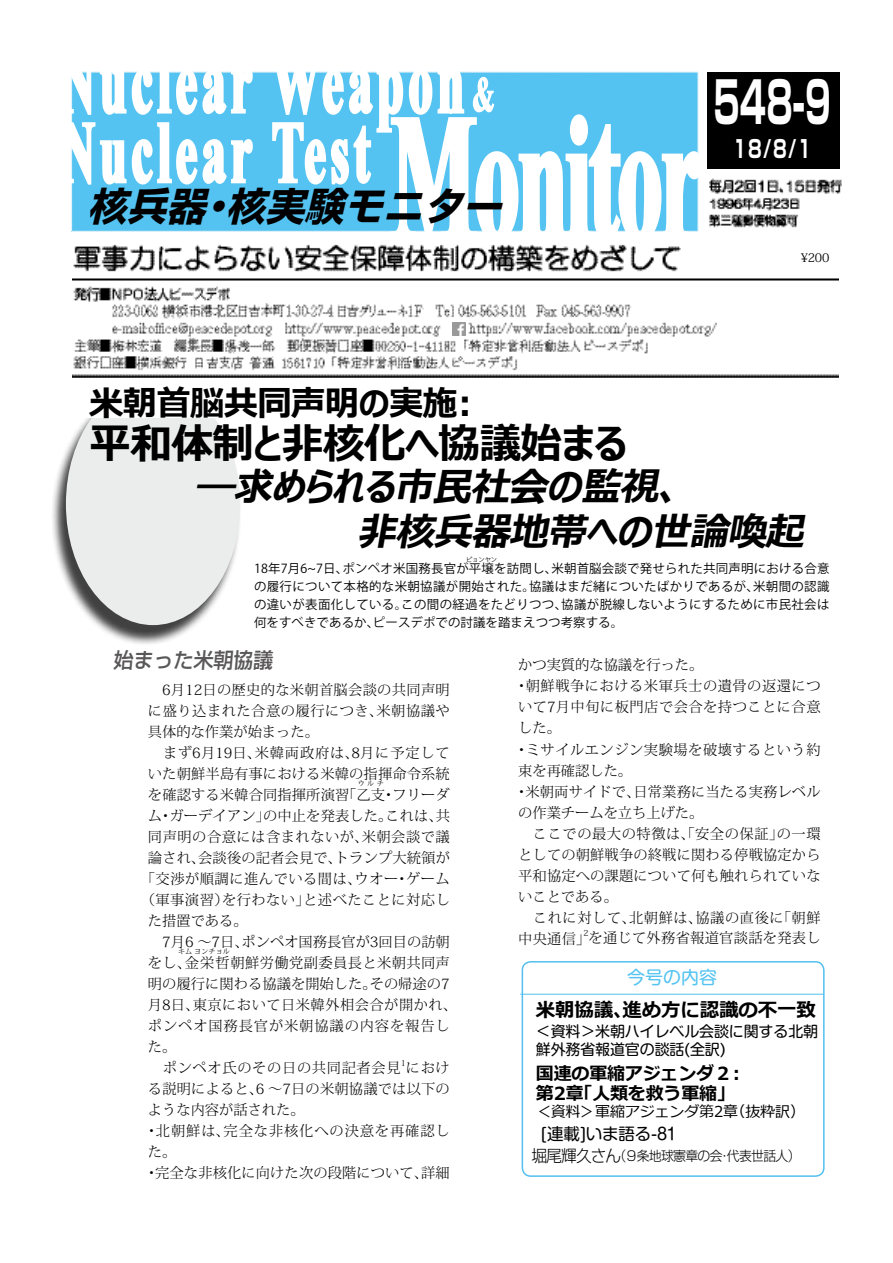
<style>
.page{position:relative;width:893px;height:1263px;background:#fff}
.page>*{position:absolute;margin:0;border:0;box-sizing:border-box;transform-origin:0 0}
.t1{font:700 56.85px "Shin Go Pro";color:#fff;scale:.57 1}
.t2{font:700 42px "Meiryo UI";letter-spacing:-.025em;color:#000}
.t3{font:italic 700 39px/45px "Meiryo UI";color:#000}
.t4{font:italic 700 39px "Shin Go Pro";color:#000}
.t5{font:700 34.5px "Meiryo UI";letter-spacing:-.025em;color:#000}
.t6{font:700 24px "Shin Go Pro";color:#fff;scale:.7 1}
.t7{font:500 21px "Shin Go Pro";color:#595757;scale:.95 1}
.t8{font:700 19.5px "Meiryo";letter-spacing:-.01em;color:#000}
.t9{font:700 18px/19.5px "Meiryo";letter-spacing:-.01em;color:#000}
.t10{font:18px "Shin M Go Pro";color:#54c3f1}
.t11{font:16.5px "Shin M Go Pro";letter-spacing:-.01em;color:#000}
.t12{font:15px/18px "Shin M Go Pro";letter-spacing:-.01em;color:#000}
.t13{font:15px "Meiryo";letter-spacing:-.01em;color:#000}
.t14{font:300 14.25px/21px "Koz Min Pro";letter-spacing:.02em;color:#000}
.t15{font:300 14.25px/21px "Koz Min Pro";letter-spacing:.04em;color:#000}
.t16{font:300 14.25px "Koz Min Pro";color:#000}
.t17{font:300 13.5px "Shin Go Pro";letter-spacing:-.05em;color:#000;scale:.95 1}
.t18{font:12.45px/18px "Koz Go Pro";letter-spacing:.015em;color:#000;text-align:justify}
.t19{font:12px "Koz Min Pro";color:#000}
.t20{font:300 8.25px "Koz Min Pro";color:#000}
.t21{font:300 7.2px "Koz Min Pro";color:#000}
.t22{font:6.3px "Koz Go Pro";color:#000}
.s1{font-style:inherit}
.s2{font-size:16.5px}
</style>
<div class="page">
<div style="left:51px;top:388px;width:190px;height:258px;background:#000;opacity:.75"></div>
<div style="left:66px;top:383px;width:174px;height:242px;background:#ebecec;border-radius:50%"></div>
<img style="left:73px;top:244px;width:766px;height:174px">
<div style="left:708px;top:72px;width:132px;height:97px;background:#000"></div>
<img style="left:709px;top:178px;width:133px;height:50px">
<div style="left:522px;top:961px;width:303px;height:216px;border:2px solid #52bfee;border-radius:9px"></div>
<hr style="left:520px;top:994px;width:303px;height:1px;background:#52bfee">
<svg style="left:71px;top:71px;width:628px;height:161px"></svg>
<svg style="left:452px;top:323px;width:13px;height:13px"></svg>
<h3 class="t4" style="left:88px;top:176px;width:427px">核兵器・核実験モニター</h3>
<h1 class="t1" style="left:714px;top:57px;width:208px">548-9</h1>
<h3 class="t6" style="left:733px;top:130px;width:113px">18/8/1</h3>
<p class="t19" style="left:801px;top:249px;width:30px">¥200</p>
<h3 class="t5" style="left:89px;top:380px;width:395px">米朝首脳共同声明の実施：</h3>
<h2 class="t2" style="left:89px;top:414px;width:540px">平和体制と非核化へ協議始まる</h2>
<h3 class="t3" style="left:357px;top:467px;width:459px;text-indent:-162px"><span class="s1">―</span>求められる市民社会の監視、<br>非核兵器地帯への世論喚起</h3>
<p class="t22" style="left:466px;top:555px;width:33px">ピョンヤン</p>
<p class="t18" style="left:254px;top:578px;width:577px">の履行について本格的な米朝協議が開始された。協議はまだ緒についたばかりであるが、米朝間の認識の違いが表面化している。この間の経過をたどりつつ、協議が脱線しないようにするために市民社会は何をすべきであるか、ピースデポでの討議を踏まえつつ考察する。</p>
<p class="t18" style="left:254px;top:560px;width:577px">18年7月6~7日、ポンペオ米国務長官が平壌を訪問し、米朝首脳会談で発せられた共同声明における合意</p>
<h3 class="t7" style="left:113px;top:642px;width:172px">始まった米朝協議</h3>
<p class="t14" style="left:148px;top:679px;width:303px">　6月12日の歴史的な米朝首脳会談の共同声明に盛り込まれた合意の履行につき、米朝協議や具体的な作業が始まった。<br>　まず6月19日、米韓両政府は、8月に予定していた朝鮮半島有事における米韓の指揮命令系統を確認する米韓合同指揮所演習「乙支・フリーダ</p>
<p class="t21" style="left:358px;top:779px;width:28px">ウルチ</p>
<p class="t14" style="left:148px;top:805px;width:303px">ム・ガーデイアン」の中止を発表した。これは、共</p>
<p class="t14" style="left:148px;top:826px;width:303px">同声明の合意には含まれないが、米朝会談で議</p>
<p class="t14" style="left:148px;top:847px;width:303px">論され、会談後の記者会見で、トランプ大統領が</p>
<p class="t14" style="left:141px;top:868px;width:310px">「交渉が順調に進んでいる間は、ウオー・ゲーム</p>
<p class="t14" style="left:141px;top:889px;width:311px">（軍事演習）を行わない」と述べたことに対応し</p>
<p class="t14" style="left:148px;top:910px;width:101px">た措置である。</p>
<p class="t16" style="left:148px;top:931px;width:303px">　7月6 ～7日、ポンペオ国務長官が3回目の訪朝</p>
<p class="t14" style="left:148px;top:952px;width:303px">をし、金栄哲朝鮮労働党副委員長と米朝共同声</p>
<p class="t21" style="left:178px;top:947px;width:53px">キム ヨンチョル</p>
<p class="t15" style="left:148px;top:973px;width:311px">明の履行に関わる協議を開始した。その帰途の7月8日、東京において日米韓外相会合が開かれ、ポンペオ国務長官が米朝協議の内容を報告した。<br>　ポンペオ氏のその日の共同記者会見におけ</p>
<p class="t20" style="left:401px;top:1057px;width:7px">1</p>
<p class="t14" style="left:144px;top:1078px;width:307px">る説明によると、6 ～7日の米朝協議では以下のような内容が話された。<br>・北朝鮮は、完全な非核化への決意を再確認した。<br>・完全な非核化に向けた次の段階について、詳細</p>
<p class="t14" style="left:515px;top:654px;width:308px">かつ実質的な協議を行った。<br>・朝鮮戦争における米軍兵士の遺骨の返還について7月中旬に板門店で会合を持つことに合意した。<br>・ミサイルエンジン実験場を破壊するという約束を再確認した。<br>・米朝両サイドで、日常業務に当たる実務レベルの作業チームを立ち上げた。　　　　　<br>　ここでの最大の特徴は、「安全の保証」の一環としての朝鮮戦争の終戦に関わる停戦協定から平和協定への課題について何も触れられていないことである。<br>　これに対して、北朝鮮は、協議の直後に「朝鮮中央通信」を通じて外務省報道官談話を発表し</p>
<p class="t20" style="left:583px;top:928px;width:7px">2</p>
<p class="t10" style="left:627px;top:963px;width:91px">今号の内容</p>
<h3 class="t8" style="left:536px;top:996px;width:282px">米朝協議、進め方に認識の不一致</h3>
<p class="t12" style="left:536px;top:1020px;width:284px">＜資料＞米朝ハイレベル会談に関する北朝鮮外務省報道官の談話(全訳)</p>
<p class="t9" style="left:536px;top:1065px;width:211px">国連の軍縮アジェンダ２：第2章「人類を救う軍縮」</p>
<p class="t13" style="left:536px;top:1100px;width:278px">＜資料＞軍縮アジェンダ第2章（抜粋訳）　</p>
<p class="t11" style="left:541px;top:1121px;width:137px">[連載]いま語る-81</p>
<p class="t17" style="left:531px;top:1144px;width:285px"><span class="s2">堀尾輝久さん</span>（９条地球憲章の会・代表世話人）</p>
</div>
